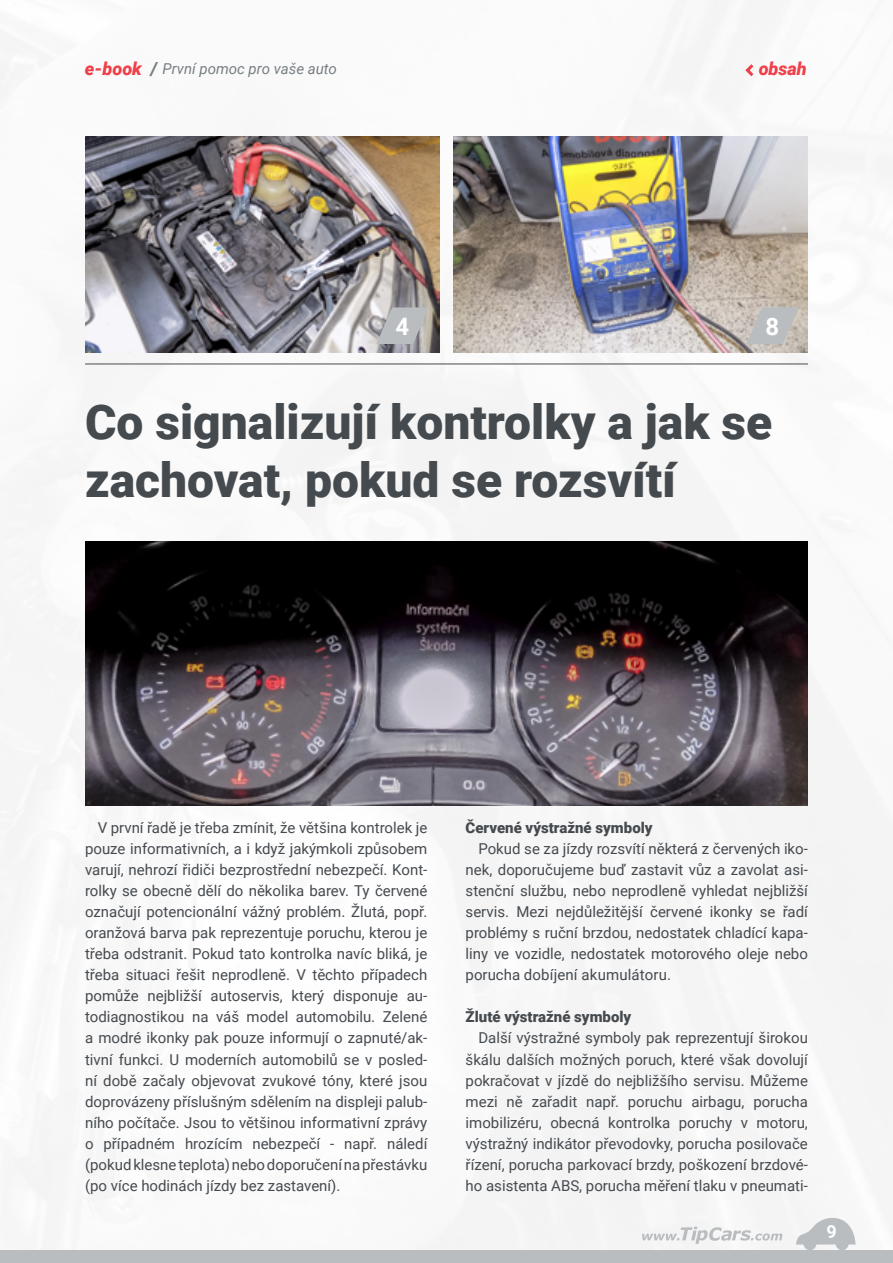
<style>
.page{position:relative;width:893px;height:1263px;background:#fff}
.page>*{position:absolute;margin:0;border:0;box-sizing:border-box;transform-origin:0 0}
.t1{font:900 48px/57.6px "Roboto";color:#454a4f}
.t2{font:700 24px "Roboto";color:#fff}
.t3{font:italic 900 18px "Roboto";color:#ef404a}
.t4{font:700 18px "Roboto";color:#fff}
.t5{font:15px/21px "Roboto";color:#454a4f;text-align:justify}
.t6{font:900 15px "Roboto";color:#454a4f}
.t7{font:italic 15px "Roboto";color:#777f84}
.s1{font-weight:900;font-size:18px;color:#ef404a}
.s2{font-weight:900;font-size:18px}
</style>
<div class="page">
<img style="left:0;top:0;width:893px;height:1250px">
<hr style="left:85px;top:364px;width:723px;height:1px;background:#454a4f">
<img style="left:85px;top:137px;width:355px;height:215px">
<img style="left:453px;top:137px;width:355px;height:215px">
<svg style="left:746px;top:307px;width:53px;height:37px;background:#bdbdbc"></svg>
<svg style="left:376px;top:307px;width:53px;height:37px;background:#babbbd"></svg>
<img style="left:85px;top:541px;width:723px;height:264px">
<div style="left:0;top:1250px;width:893px;height:13px;background:#b9bdc0"></div>
<svg style="left:796px;top:1217px;width:59px;height:33px"></svg>
<svg style="left:642px;top:1227px;width:140px;height:17px"></svg>
<svg style="left:743px;top:61px;width:14px;height:18px"></svg>
<p class="t7" style="left:85px;top:58px;width:253px"><span class="s1">e-book</span> <span class="s2">/</span> První pomoc pro vaše auto</p>
<p class="t3" style="left:759px;top:56px;width:50px">obsah</p>
<h2 class="t2" style="left:396px;top:309px;width:15px">4</h2>
<h2 class="t2" style="left:766px;top:309px;width:15px">8</h2>
<h1 class="t1" style="left:85px;top:391px;width:689px">Co signalizují kontrolky a jak se zachovat, pokud se rozsvítí</h1>
<p class="t5" style="left:85px;top:817px;width:344px;text-indent:13px">V první řadě je třeba zmínit, že většina kontrolek je pouze informativních, a i když jakýmkoli způsobem varují, nehrozí řidiči bezprostřední nebezpečí. Kont&shy;rolky se obecně dělí do několika barev. Ty červené označují potencionální vážný problém. Žlutá, popř. oranžová barva pak reprezentuje poruchu, kterou je třeba odstranit. Pokud tato kontrolka navíc bliká, je třeba situaci řešit neprodleně. V těchto případech pomůže nejbližší autoservis, který disponuje au&shy;todiagnostikou na váš model automobilu. Zelené a modré ikonky pak pouze informují o zapnuté/ak&shy;tivní funkci. U moderních automobilů se v posled&shy;ní době začaly objevovat zvukové tóny, které jsou doprovázeny příslušným sdělením na displeji palub&shy;ního počítače. Jsou to většinou informativní zprávy o případném hrozícím nebezpečí - např. náledí (pokud klesne teplota) nebo doporučení na přestávku (po více hodinách jízdy bez zastavení).</p>
<p class="t6" style="left:466px;top:818px;width:189px">Červené výstražné symboly</p>
<p class="t5" style="left:466px;top:838px;width:344px;text-indent:13px">Pokud se za jízdy rozsvítí některá z červených iko&shy;nek, doporučujeme buď zastavit vůz a zavolat asi&shy;stenční službu, nebo neprodleně vyhledat nejbližší servis. Mezi nejdůležitější červené ikonky se řadí problémy s ruční brzdou, nedostatek chladící kapa&shy;liny ve vozidle, nedostatek motorového oleje nebo porucha dobíjení akumulátoru.</p>
<p class="t6" style="left:466px;top:1007px;width:167px">Žluté výstražné symboly</p>
<p class="t5" style="left:466px;top:1027px;width:344px;text-indent:13px">Další výstražné symboly pak reprezentují širokou škálu dalších možných poruch, které však dovolují pokračovat v jízdě do nejbližšího servisu. Můžeme mezi ně zařadit např. poruchu airbagu, porucha imobilizéru, obecná kontrolka poruchy v motoru, výstražný indikátor převodovky, porucha posilovače řízení, porucha parkovací brzdy, poškození brzdové&shy;ho asistenta ABS, porucha měření tlaku v pneumati-</p>
<p class="t4" style="left:826px;top:1219px;width:12px">9</p>
</div>
